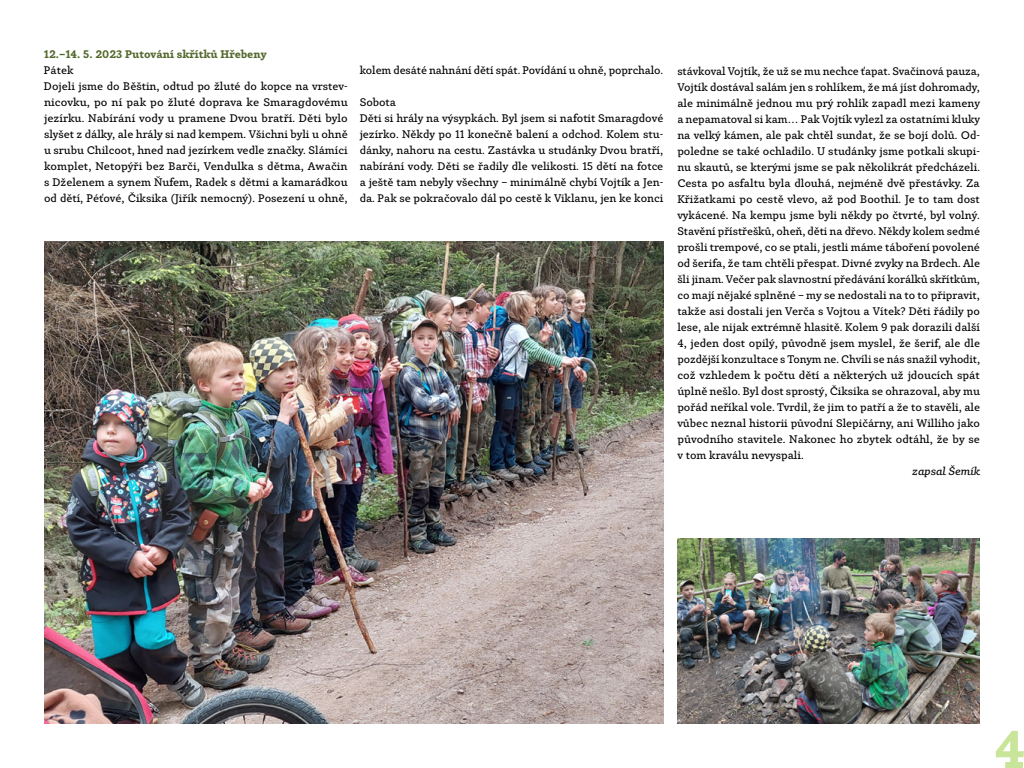
<style>
.page{position:relative;width:1024px;height:768px;background:#fff}
.page>*{position:absolute;margin:0;border:0;box-sizing:border-box;transform-origin:0 0}
.t1{font:700 53px "Carot Slab";color:#c8e59a}
.t2{font:11px/16px "Carot Slab";color:#000}
.t3{font:700 11px "Carot Slab";color:#53682b}
.t4{font:italic 11px "Carot Slab";color:#000}
</style>
<div class="page">
<img style="left:44px;top:242px;width:619px;height:482px">
<img style="left:677px;top:538px;width:303px;height:186px">
<p class="t3" style="left:44px;top:48px;width:224px">12.–14. 5. 2023 Putování skřítků Hřebeny</p>
<p class="t2" style="left:44px;top:63px;width:305px">Pátek<br>Dojeli jsme do Běštin, odtud po žluté do kopce na vrstev&shy;nicovku, po ní pak po žluté doprava ke Smaragdovému jezírku. Nabírání vody u pramene Dvou bratří. Děti bylo slyšet z dálky, ale hrály si nad kempem. Všichni byli u ohně u srubu Chilcoot, hned nad jezírkem vedle značky. Slámíci komplet, Netopýři bez Barči, Vendulka s dětma, Awačin s Dželenem a synem Ňufem, Radek s dětmi a kamarádkou od dětí, Péťové, Čiksika (Jiřík nemocný). Posezení u ohně,</p>
<p class="t2" style="left:360px;top:63px;width:305px">kolem desáté nahnání dětí spát. Povídání u ohně, poprchalo.</p>
<p class="t2" style="left:360px;top:95px;width:305px">Sobota<br>Děti si hrály na výsypkách. Byl jsem si nafotit Smaragdové jezírko. Někdy po 11 konečně balení a odchod. Kolem stu&shy;dánky, nahoru na cestu. Zastávka u studánky Dvou bratří, nabírání vody. Děti se řadily dle velikosti. 15 dětí na fotce a ještě tam nebyly všechny – minimálně chybí Vojtík a Jen&shy;da. Pak se pokračovalo dál po cestě k Viklanu, jen ke konci</p>
<p class="t2" style="left:677px;top:64px;width:304px;text-align:justify">stávkoval Vojtík, že už se mu nechce ťapat. Svačinová pauza, Vojtík dostával salám jen s rohlíkem, že má jíst dohromady, ale minimálně jednou mu prý rohlík zapadl mezi kameny a nepamatoval si kam… Pak Vojtík vylezl za ostatními kluky na velký kámen, ale pak chtěl sundat, že se bojí dolů. Od&shy;poledne se také ochladilo. U studánky jsme potkali skupi&shy;nu skautů, se kterými jsme se pak několikrát předcházeli.<br>Cesta po asfaltu byla dlouhá, nejméně dvě přestávky. Za Křižatkami po cestě vlevo, až pod Boothil. Je to tam dost vykácené. Na kempu jsme byli někdy po čtvrté, byl volný.<br>Stavění přístřešků, oheň, děti na dřevo. Někdy kolem sedmé prošli trempové, co se ptali, jestli máme táboření povolené od šerifa, že tam chtěli přespat. Divné zvyky na Brdech. Ale šli jinam. Večer pak slavnostní předávání korálků skřítkům, co mají nějaké splněné – my se nedostali na to to připravit, takže asi dostali jen Verča s Vojtou a Vítek? Děti řádily po lese, ale nijak extrémně hlasitě. Kolem 9 pak dorazili další 4, jeden dost opilý, původně jsem myslel, že šerif, ale dle pozdější konzultace s Tonym ne. Chvíli se nás snažil vyhodit, což vzhledem k počtu dětí a některých už jdoucích spát úplně nešlo. Byl dost sprostý, Čiksika se ohrazoval, aby mu pořád neříkal vole. Tvrdil, že jim to patří a že to stavěli, ale vůbec neznal historii původní Slepičárny, ani Williho jako původního stavitele. Nakonec ho zbytek odtáhl, že by se v tom kraválu nevyspali.</p>
<p class="t4" style="left:912px;top:465px;width:69px">zapsal Šemík</p>
<h1 class="t1" style="left:994px;top:717px;width:33px">4</h1>
</div>
